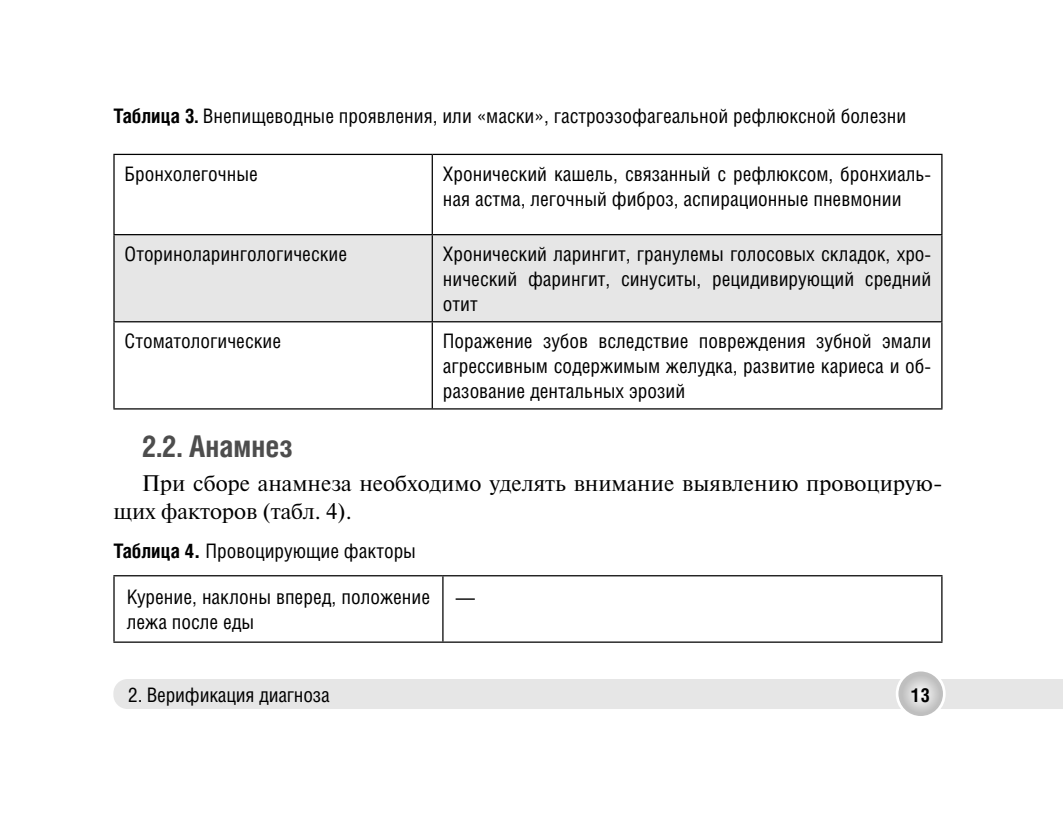
<style>
.page{position:relative;width:1063px;height:815px;background:#fff}
.page>*{position:absolute;margin:0;border:0;box-sizing:border-box;transform-origin:0 0}
.t1{font:700 30px "Helios Cond C";color:#4d4d4d}
.t2{font:22.5px/27.5px "Newton";color:#000}
.t3{font:20px/25px "Helios Cond C";color:#000}
.t4{font:700 19.25px "Helios Cond C";color:#000}
.s1{font-weight:700}
.s2{font-family:"Arial";font-weight:700}
</style>
<div class="page">
<div style="left:113px;top:679px;width:950px;height:30px;background:#e6e6e6"></div>
<svg style="left:897px;top:670px;width:47px;height:47px;background:#d1d1d1"></svg>
<div style="left:896px;top:669px;width:50px;height:50px;border:3px solid #fff;border-radius:50%"></div>
<div style="left:115px;top:235px;width:826px;height:86px;background:#e6e6e6"></div>
<hr style="left:432px;top:155px;width:1px;height:79px;background:#000">
<hr style="left:432px;top:235px;width:1px;height:86px;background:#000">
<hr style="left:432px;top:322px;width:1px;height:86px;background:#000">
<hr style="left:113px;top:154px;width:319px;height:1px;background:#000">
<hr style="left:113px;top:155px;width:2px;height:79px;background:#000">
<hr style="left:432px;top:154px;width:511px;height:1px;background:#000">
<hr style="left:941px;top:155px;width:2px;height:79px;background:#000">
<hr style="left:113px;top:322px;width:2px;height:86px;background:#000">
<hr style="left:941px;top:322px;width:2px;height:86px;background:#000">
<hr style="left:113px;top:408px;width:830px;height:2px;background:#000">
<hr style="left:113px;top:234px;width:319px;height:1px;background:#000">
<hr style="left:113px;top:235px;width:2px;height:86px;background:#000">
<hr style="left:432px;top:234px;width:511px;height:1px;background:#000">
<hr style="left:941px;top:235px;width:2px;height:86px;background:#000">
<hr style="left:113px;top:321px;width:830px;height:1px;background:#000">
<hr style="left:442px;top:576px;width:2px;height:65px;background:#000">
<hr style="left:113px;top:575px;width:330px;height:1px;background:#000">
<hr style="left:113px;top:576px;width:2px;height:65px;background:#000">
<hr style="left:443px;top:575px;width:500px;height:1px;background:#000">
<hr style="left:941px;top:576px;width:2px;height:65px;background:#000">
<hr style="left:113px;top:641px;width:830px;height:2px;background:#000">
<p class="t3" style="left:113px;top:105px;width:795px"><span class="s1">Таблица 3.</span> Внепищеводные проявления , или «маски» , гастроэзофагеальной рефлюксной болезни</p>
<p class="t3" style="left:125px;top:163px;width:135px">Бронхолегочные</p>
<p class="t3" style="left:443px;top:163px;width:490px">Хронический кашель, связанный с рефлюксом, бронхиаль&shy;ная астма, легочный фиброз, аспирационные пневмонии</p>
<p class="t3" style="left:125px;top:243px;width:224px">Оториноларингологические</p>
<p class="t3" style="left:443px;top:243px;width:490px;text-align:justify">Хронический ларингит, гранулемы голосовых складок, хро&shy;нический фарингит, синуситы, рецидивирующий средний отит</p>
<p class="t3" style="left:125px;top:330px;width:158px">Стоматологические</p>
<p class="t3" style="left:443px;top:330px;width:490px;text-align:justify">Поражение зубов вследствие повреждения зубной эмали агрессивным содержимым желудка, развитие кариеса и об&shy;разование дентальных эрозий</p>
<p class="t1" style="left:142px;top:435px;width:153px">2.2. Анамнез</p>
<p class="t2" style="left:113px;top:472px;width:831px;text-indent:28px">При сборе анамнеза необходимо уделять внимание выявлению провоцирую&shy;щих факторов (табл. 4).</p>
<p class="t3" style="left:113px;top:540px;width:304px"><span class="s1">Таблица 4</span><span class="s2">.</span> Провоцирующие факторы</p>
<p class="t3" style="left:127px;top:587px;width:305px">Курение, наклоны вперед, положение лежа после еды</p>
<p class="t3" style="left:456px;top:587px;width:21px">—</p>
<p class="t3" style="left:128px;top:684px;width:203px">2. Верификация диагноза</p>
<p class="t4" style="left:911px;top:688px;width:20px">13</p>
</div>
